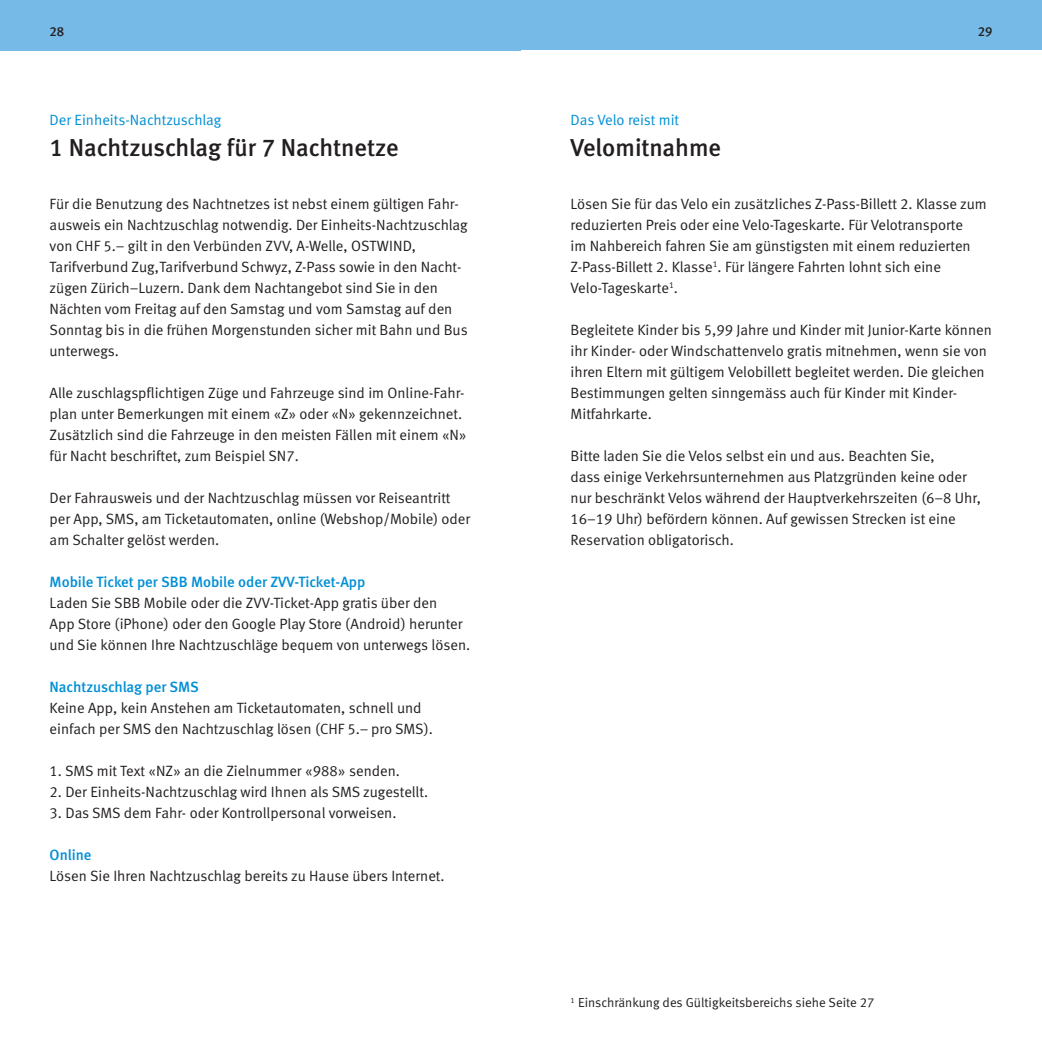
<style>
.page{position:relative;width:1042px;height:1042px;background:#fff}
.page>*{position:absolute;margin:0;border:0;box-sizing:border-box;transform-origin:0 0}
.t1{font:24.5px "Meta Medium LF";color:#231f20}
.t2{font:14.88px/21px "Meta Normal LF";color:#231f20}
.t3{font:14.88px "Meta Medium LF";color:#008fd5}
.t4{font:14.88px "Meta Normal LF";color:#008fd5}
.t5{font:13.12px "Meta Normal LF";color:#231f20}
.t6{font:13.12px "Meta Medium LF";color:#231f20}
</style>
<div class="page">
<div style="left:0;top:0;width:521px;height:50px;background:#76bae7"></div>
<div style="left:517px;top:0;width:525px;height:50px;background:#76bae7"></div>
<p class="t6" style="left:50px;top:24px;width:16px">28</p>
<p class="t6" style="left:977px;top:24px;width:16px">29</p>
<p class="t4" style="left:50px;top:111px;width:173px">Der Einheits-Nachtzuschlag</p>
<h1 class="t1" style="left:50px;top:134px;width:350px">1 Nachtzuschlag für 7 Nachtnetze</h1>
<p class="t2" style="left:50px;top:193px;width:420px">Für die Benutzung des Nachtnetzes ist nebst einem gültigen Fahr&shy;ausweis ein Nachtzuschlag notwendig. Der Einheits-Nachtzuschlag von CHF 5.– gilt in den Verbünden ZVV, A-Welle, OSTWIND, Tarifverbund Zug, Tarifverbund Schwyz, Z-Pass sowie in den Nacht&shy;zügen Zürich–Luzern. Dank dem Nachtangebot sind Sie in den Nächten vom Freitag auf den Samstag und vom Samstag auf den Sonntag bis in die frühen Morgenstunden sicher mit Bahn und Bus unterwegs.</p>
<p class="t2" style="left:50px;top:382px;width:418px">Alle zuschlagspflichtigen Züge und Fahrzeuge sind im Online-Fahr&shy;plan unter Bemerkungen mit einem «Z» oder «N» gekennzeichnet.<br>Zusätzlich sind die Fahrzeuge in den meisten Fällen mit einem «N» für Nacht beschriftet, zum Beispiel SN7.</p>
<p class="t2" style="left:50px;top:487px;width:422px">Der Fahrausweis und der Nachtzuschlag müssen vor Reiseantritt per App, SMS, am Ticketautomaten, online (Webshop/Mobile) oder am Schalter gelöst werden.</p>
<p class="t3" style="left:50px;top:573px;width:317px">Mobile Ticket per SBB Mobile oder ZVV-Ticket-App</p>
<p class="t2" style="left:50px;top:592px;width:422px">Laden Sie SBB Mobile oder die ZVV-Ticket-App gratis über den<br>App Store (iPhone) oder den Google Play Store (Android) herunter und Sie können Ihre Nachtzuschläge bequem von unterwegs lösen.</p>
<p class="t3" style="left:50px;top:678px;width:151px">Nachtzuschlag per SMS</p>
<p class="t2" style="left:50px;top:697px;width:385px">Keine App, kein Anstehen am Ticketautomaten, schnell und einfach per SMS den Nachtzuschlag lösen (CHF 5.– pro SMS).</p>
<p class="t2" style="left:50px;top:760px;width:352px">1. SMS mit Text «NZ» an die Zielnummer «988» senden.</p>
<p class="t2" style="left:50px;top:781px;width:380px">2. Der Einheits-Nachtzuschlag wird Ihnen als SMS zugestellt.</p>
<p class="t2" style="left:50px;top:802px;width:348px">3. Das SMS dem Fahr- oder Kontrollpersonal vorweisen.</p>
<p class="t3" style="left:50px;top:846px;width:43px">Online</p>
<p class="t2" style="left:50px;top:865px;width:397px">Lösen Sie Ihren Nachtzuschlag bereits zu Hause übers Internet.</p>
<p class="t4" style="left:570px;top:111px;width:110px">Das Velo reist mit</p>
<h1 class="t1" style="left:570px;top:134px;width:152px">Velomitnahme</h1>
<p class="t2" style="left:570px;top:193px;width:418px">Lösen Sie für das Velo ein zusätzliches Z-Pass-Billett 2. Klasse zum reduzierten Preis oder eine Velo-Tageskarte. Für Velotransporte<br>im Nahbereich fahren Sie am günstigsten mit einem reduzierten Z-Pass-Billett 2. Klasse<sup>1</sup>. Für längere Fahrten lohnt sich eine Velo-Tageskarte<sup>1</sup>.</p>
<p class="t2" style="left:570px;top:319px;width:423px">Begleitete Kinder bis 5,99 Jahre und Kinder mit Junior-Karte können ihr Kinder- oder Windschattenvelo gratis mitnehmen, wenn sie von ihren Eltern mit gültigem Velobillett begleitet werden. Die gleichen Bestimmungen gelten sinngemäss auch für Kinder mit Kinder-Mitfahrkarte.</p>
<p class="t2" style="left:570px;top:445px;width:412px">Bitte laden Sie die Velos selbst ein und aus. Beachten Sie,<br>dass einige Verkehrsunternehmen aus Platzgründen keine oder nur beschränkt Velos während der Hauptverkehrszeiten (6–8 Uhr, 16–19 Uhr) befördern können. Auf gewissen Strecken ist eine Reservation obligatorisch.</p>
<p class="t5" style="left:570px;top:995px;width:305px"><sup>1</sup> Einschränkung des Gültigkeitsbereichs siehe Seite 27</p>
</div>
